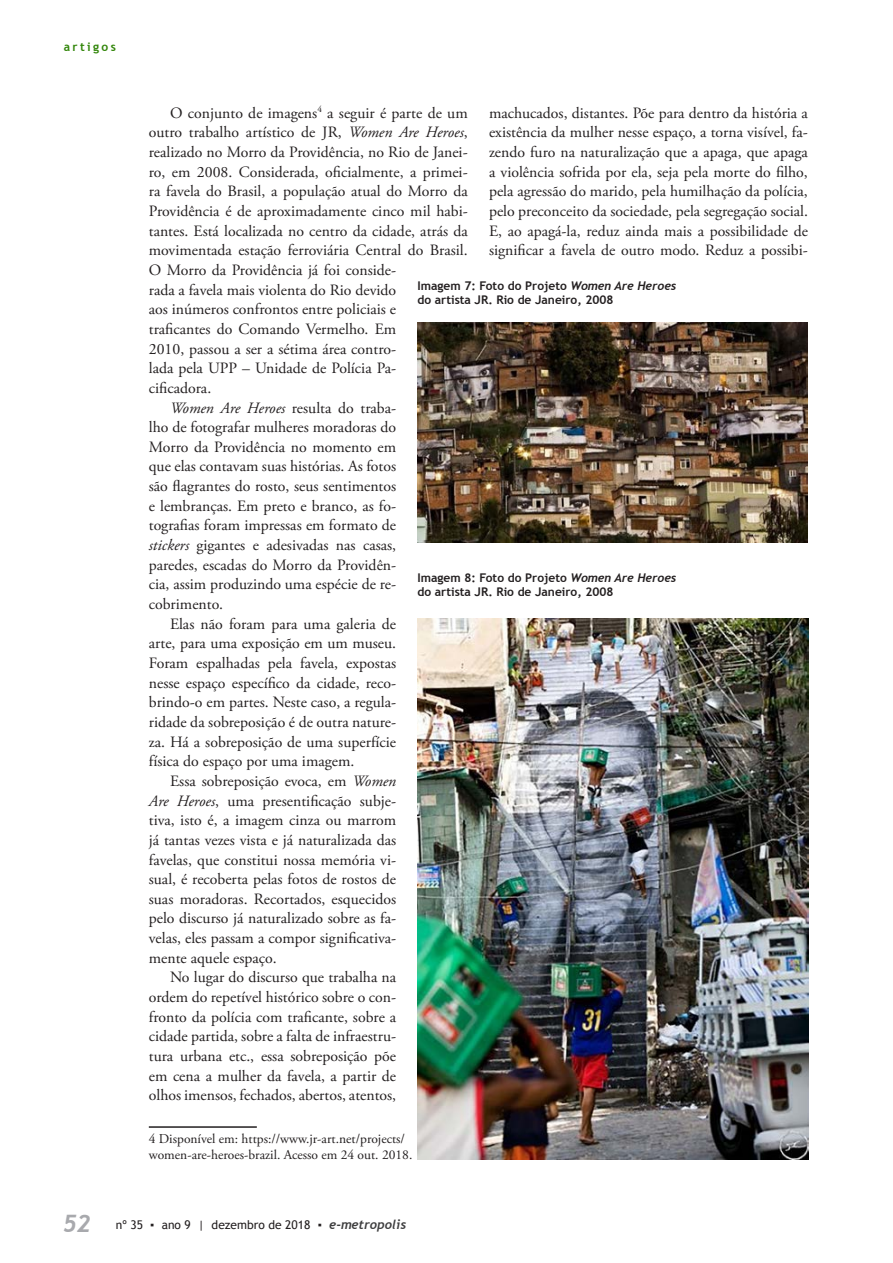
<style>
.page{position:relative;width:893px;height:1263px;background:#fff}
.page>*{position:absolute;margin:0;border:0;box-sizing:border-box;transform-origin:0 0}
.paragrafo_simples{font:15.75px/19.6px "Adobe Garamond Pro";color:#231f20;text-align:justify}
.nota_rodape{font:13.5px/16.2px "Adobe Garamond Pro";color:#231f20}
.legenda{font:700 12px/13.8px "Trebuchet MS";color:#231f20}
.t1{font:12px "Trebuchet MS";color:#231f20}
.t2{font:700 12px "Trebuchet MS";letter-spacing:.2em;color:#32860a}
.s1{font-style:italic}
.s2{font-family:"Trebuchet";font-style:italic}
.s3{font-family:"Trebuchet";font-weight:700;font-style:italic;font-size:24px;color:#a8a9ad}
.s4{font-family:"Trebuchet";font-weight:700;font-style:italic;font-size:12.75px;color:#3e3e3f}
</style>
<div class="page">
<hr style="left:149px;top:1126px;width:108px;height:2px;background:#231f20">
<img style="left:417px;top:323px;width:391px;height:219px">
<img style="left:417px;top:618px;width:391px;height:541px">
<p class="t2" style="left:64px;top:40px;width:54px">artigos</p>
<p class="paragrafo_simples" style="left:149px;top:103px;width:320px;text-align:left;text-indent:21px">O conjunto de imagens<sup>4</sup> a seguir é parte de um outro trabalho artístico de JR, <span class="s1">Women Are Heroes</span>, realizado no Morro da Providência, no Rio de Janei&shy;ro, em 2008. Considerada, oficialmente, a primei&shy;ra favela do Brasil, a população atual do Morro da Providência é de aproximadamente cinco mil habi&shy;tantes. Está localizada no centro da cidade, atrás da movimentada estação ferroviária Central do Brasil.<br>O Morro da Providência já foi conside-<br>rada a favela mais violenta do Rio devido<br>aos inúmeros confrontos entre policiais e<br>traficantes do Comando Vermelho. Em<br>2010, passou a ser a sétima área contro-<br>lada pela UPP – Unidade de Polícia Pa-<br>cificadora.</p>
<p class="paragrafo_simples" style="left:149px;top:398px;width:249px;text-indent:21px"><span class="s1">Women Are Heroes</span> resulta do traba&shy;lho de fotografar mulheres moradoras do Morro da Providência no momento em que elas contavam suas histórias. As fotos são flagrantes do rosto, seus sentimentos e lembranças. Em preto e branco, as fo&shy;tografias foram impressas em formato de <span class="s1">stickers</span> gigantes e adesivadas nas casas, paredes, escadas do Morro da Providên&shy;cia, assim produzindo uma espécie de re&shy;cobrimento.</p>
<p class="paragrafo_simples" style="left:149px;top:614px;width:249px;text-indent:21px">Elas não foram para uma galeria de arte, para uma exposição em um museu.<br>Foram espalhadas pela favela, expostas nesse espaço específico da cidade, reco&shy;brindo-o em partes. Neste caso, a regula&shy;ridade da sobreposição é de outra nature&shy;za. Há a sobreposição de uma superfície física do espaço por uma imagem.</p>
<p class="paragrafo_simples" style="left:149px;top:772px;width:249px;text-indent:21px">Essa sobreposição evoca, em <span class="s1">Women Are Heroes</span>, uma presentificação subje&shy;tiva, isto é, a imagem cinza ou marrom já tantas vezes vista e já naturalizada das favelas, que constitui nossa memória vi&shy;sual, é recoberta pelas fotos de rostos de suas moradoras. Recortados, esquecidos pelo discurso já naturalizado sobre as fa&shy;velas, eles passam a compor significativa&shy;mente aquele espaço.</p>
<p class="paragrafo_simples" style="left:149px;top:968px;width:249px;text-indent:21px">No lugar do discurso que trabalha na ordem do repetível histórico sobre o con&shy;fronto da polícia com traficante, sobre a cidade partida, sobre a falta de infraestru&shy;tura urbana etc., essa sobreposição põe em cena a mulher da favela, a partir de olhos imensos, fechados, abertos, atentos,</p>
<p class="nota_rodape" style="left:149px;top:1131px;width:265px">4 Disponível em: https://www.jr-art.net/projects/ women-are-heroes-brazil. Acesso em 24 out. 2018.</p>
<p class="paragrafo_simples" style="left:489px;top:103px;width:320px">machucados, distantes. Põe para dentro da história a existência da mulher nesse espaço, a torna visível, fa&shy;zendo furo na naturalização que a apaga, que apaga a violência sofrida por ela, seja pela morte do filho, pela agressão do marido, pela humilhação da polícia, pelo preconceito da sociedade, pela segregação social.<br>E, ao apagá-la, reduz ainda mais a possibilidade de significar a favela de outro modo. Reduz a possibi-</p>
<p class="legenda" style="left:417px;top:279px;width:261px">Imagem 7: Foto do Projeto <span class="s2">Women Are Heroes </span>do artista JR. Rio de Janeiro, 2008</p>
<p class="legenda" style="left:417px;top:571px;width:261px">Imagem 8: Foto do Projeto <span class="s2">Women Are Heroes </span>do artista JR. Rio de Janeiro, 2008</p>
<p class="t1" style="left:63px;top:1218px;width:345px"><span class="s3">52</span> nº 35 ▪ ano 9 | dezembro de 2018 ▪ <span class="s4">e-metropolis</span></p>
</div>
